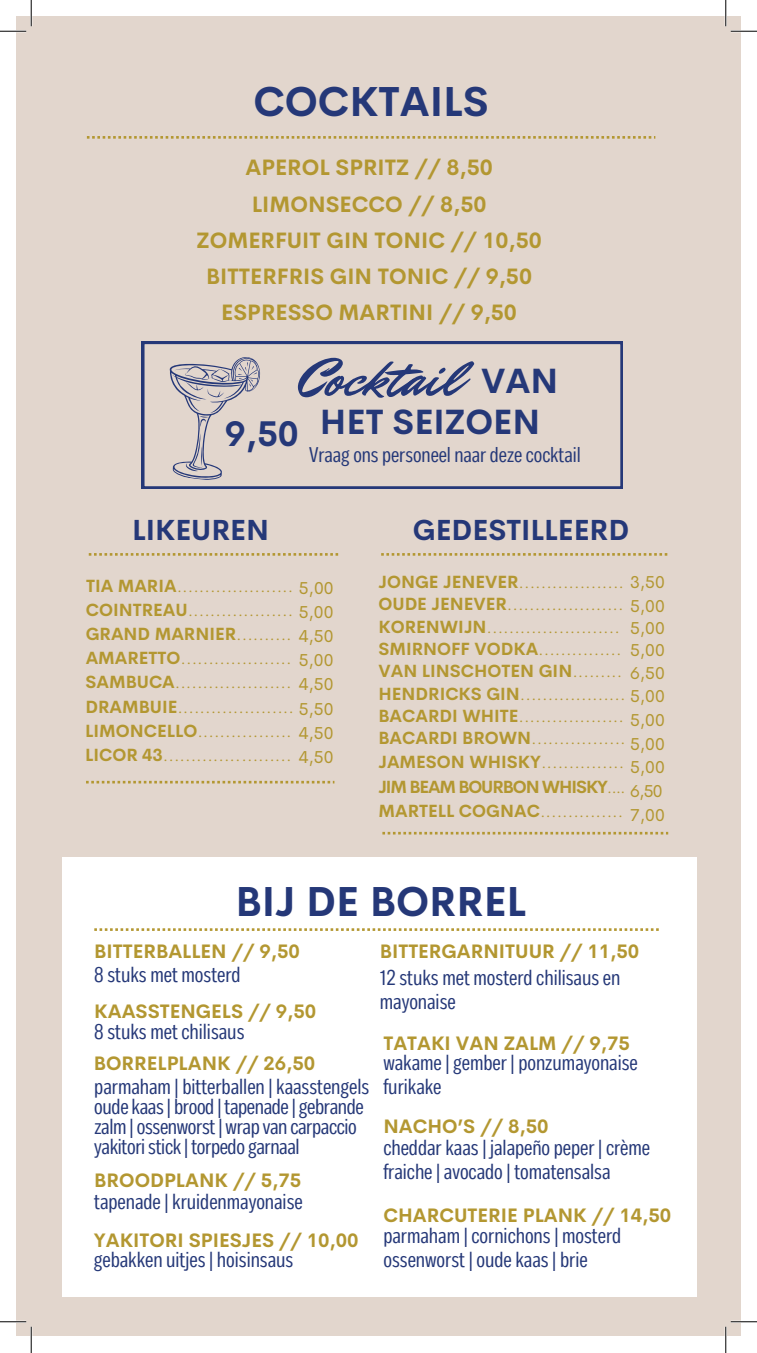
<style>
.page{position:relative;width:757px;height:1353px;background:#fff}
.page>*{position:absolute;margin:0;border:0;box-sizing:border-box;transform-origin:0 0}
.t1{font:54.77px "Mr Dafoe";color:#253878}
.t2{font:700 40.95px "Cerebri Sans";color:#253878}
.t3{font:700 35px "Cerebri Sans";color:#253878}
.t4{font:700 34.3px/40.4px "Cerebri Sans";color:#253878}
.t5{font:700 28.53px "Cerebri Sans";color:#253878}
.t6{font:700 21.88px/36.2px "Cerebri Sans";color:#b39731;text-align:center}
.t7{font:21.53px/24.2px "Body Text Slim";color:#253878}
.t8{font:21.35px "Body Text Slim";color:#253878}
.t9{font:700 19.07px "Cerebri Sans";color:#b39731}
.t10{font:300 17.32px/22.9px "Cerebri Sans";color:#b39731}
.t11{font:17.32px/24.2px "Cerebri Sans";color:#b39731}
.s1{font-weight:700}
.s2{font-weight:400}
</style>
<div class="page">
<div style="left:16px;top:16px;width:725px;height:1319px;background:#e2d6cd"></div>
<svg style="left:87px;top:136px;width:568px;height:3px"></svg>
<svg style="left:142px;top:341px;width:481px;height:147px"></svg>
<svg style="left:89px;top:553px;width:249px;height:2px"></svg>
<svg style="left:86px;top:780px;width:248px;height:3px"></svg>
<svg style="left:163px;top:352px;width:99px;height:128px"></svg>
<svg style="left:381px;top:553px;width:286px;height:2px"></svg>
<svg style="left:382px;top:831px;width:286px;height:3px"></svg>
<div style="left:63px;top:856px;width:634px;height:440px;background:#fff"></div>
<svg style="left:94px;top:928px;width:565px;height:2px"></svg>
<hr style="left:0;top:1320px;width:26px;height:2px;background:#fff">
<hr style="left:731px;top:1320px;width:26px;height:2px;background:#fff">
<svg style="left:0;top:0;width:32px;height:32px"></svg>
<svg style="left:0;top:1321px;width:32px;height:31px"></svg>
<svg style="left:725px;top:0;width:32px;height:32px"></svg>
<svg style="left:725px;top:1321px;width:32px;height:31px"></svg>
<h2 class="t2" style="left:253px;top:68px;width:237px">COCKTAILS</h2>
<p class="t6" style="left:197px;top:147px;width:347px">APEROL SPRITZ // 8,50<br>LIMONSECCO // 8,50<br>ZOMERFUIT GIN TONIC // 10,50<br>BITTERFRIS GIN TONIC // 9,50<br>ESPRESSO MARTINI // 9,50</p>
<h1 class="t1" style="left:298px;top:341px;width:163px">Cocktail</h1>
<h3 class="t4" style="left:320px;top:358px;width:240px;text-indent:161px">VAN<br>HET SEIZOEN</h3>
<h3 class="t3" style="left:225px;top:406px;width:76px">9,50</h3>
<p class="t8" style="left:309px;top:441px;width:273px">Vraag ons personeel naar deze cocktail</p>
<h3 class="t5" style="left:132px;top:506px;width:139px">LIKEUREN</h3>
<h3 class="t5" style="left:413px;top:506px;width:218px">GEDESTILLEERD</h3>
<p class="t10" style="left:85px;top:572px;width:210px;line-height:24.2px"><span class="s1">TIA MARIA</span>.....................<br><span class="s1">COINTREAU</span>...................<br><span class="s1">GRAND MARNIER</span>..........<br><span class="s1">AMARETTO</span>....................<br><span class="s1">SAMBUCA</span>.....................<br><span class="s1">DRAMBUIE</span>.....................<br><span class="s1">LIMONCELLO</span>.................<br><span class="s1">LICOR 43</span>.......................</p>
<p class="t10" style="left:378px;top:569px;width:288px"><span class="s1">JONGE JENEVER</span>................... <span class="s2">3,50<br></span><span class="s1">OUDE JENEVER</span>..................... <span class="s2">5,00<br></span><span class="s1">KORENWIJN</span>........................<br><span class="s1">SMIRNOFF VODKA</span>...............<br><span class="s1">VAN LINSCHOTEN GIN</span>......... <span class="s2">6,50<br></span><span class="s1">HENDRICKS GIN</span>...................<br><span class="s1">BACARDI WHITE</span>...................<br><span class="s1">BACARDI BROWN</span>.................<br><span class="s1">JAMESON WHISKY</span>...............<br><span class="s1">JIM BEAM BOURBON WHISKY</span>....<br><span class="s1">MARTELL COGNAC</span>...............</p>
<p class="t11" style="left:299px;top:574px;width:36px;text-align:justify">5,00<br>5,00<br>4,50<br>5,00<br>4,50<br>5,50<br>4,50<br>4,50</p>
<p class="t11" style="left:630px;top:615px;width:36px;line-height:22.4px">5,00<br>5,00</p>
<p class="t11" style="left:630px;top:683px;width:36px;line-height:23.6px">5,00<br>5,00<br>5,00<br>5,00<br>6,50<br>7,00</p>
<h2 class="t2" style="left:235px;top:868px;width:292px">BIJ DE BORREL</h2>
<p class="t9" style="left:94px;top:936px;width:207px">BITTERBALLEN // 9,50</p>
<p class="t9" style="left:380px;top:936px;width:261px">BITTERGARNITUUR // 11,50</p>
<p class="t7" style="left:380px;top:965px;width:242px">12 stuks met mosterd chilisaus en mayonaise</p>
<p class="t7" style="left:94px;top:962px;width:148px">8 stuks met mosterd</p>
<p class="t9" style="left:94px;top:995px;width:223px">KAASSTENGELS // 9,50</p>
<p class="t7" style="left:94px;top:1019px;width:152px">8 stuks met chilisaus</p>
<p class="t9" style="left:383px;top:1028px;width:248px">TATAKI VAN ZALM // 9,75</p>
<p class="t7" style="left:383px;top:1050px;width:256px">wakame | gember | ponzumayonaise furikake</p>
<p class="t9" style="left:383px;top:1110px;width:167px">NACHO’S // 8,50</p>
<p class="t7" style="left:383px;top:1134px;width:268px">cheddar kaas | jalapeño peper | crème fraiche | avocado | tomatensalsa</p>
<p class="t9" style="left:94px;top:1047px;width:223px">BORRELPLANK // 26,50</p>
<p class="t7" style="left:94px;top:1075px;width:276px;line-height:20.1px">parmaham | bitterballen | kaasstengels oudekaas| brood | tapenade| gebrande zalm| ossenworst | wrap van carpaccio yakitoristick| torpedo garnaal</p>
<p class="t9" style="left:94px;top:1164px;width:208px">BROODPLANK // 5,75</p>
<p class="t7" style="left:94px;top:1189px;width:210px">tapenade | kruidenmayonaise</p>
<p class="t9" style="left:94px;top:1224px;width:266px">YAKITORI SPIESJES // 10,00</p>
<p class="t9" style="left:383px;top:1199px;width:289px">CHARCUTERIE PLANK // 14,50</p>
<p class="t7" style="left:383px;top:1223px;width:239px">parmaham | cornichons | mosterd ossenworst | oude kaas | brie</p>
<p class="t7" style="left:94px;top:1247px;width:201px">gebakken uitjes | hoisinsaus</p>
</div>
